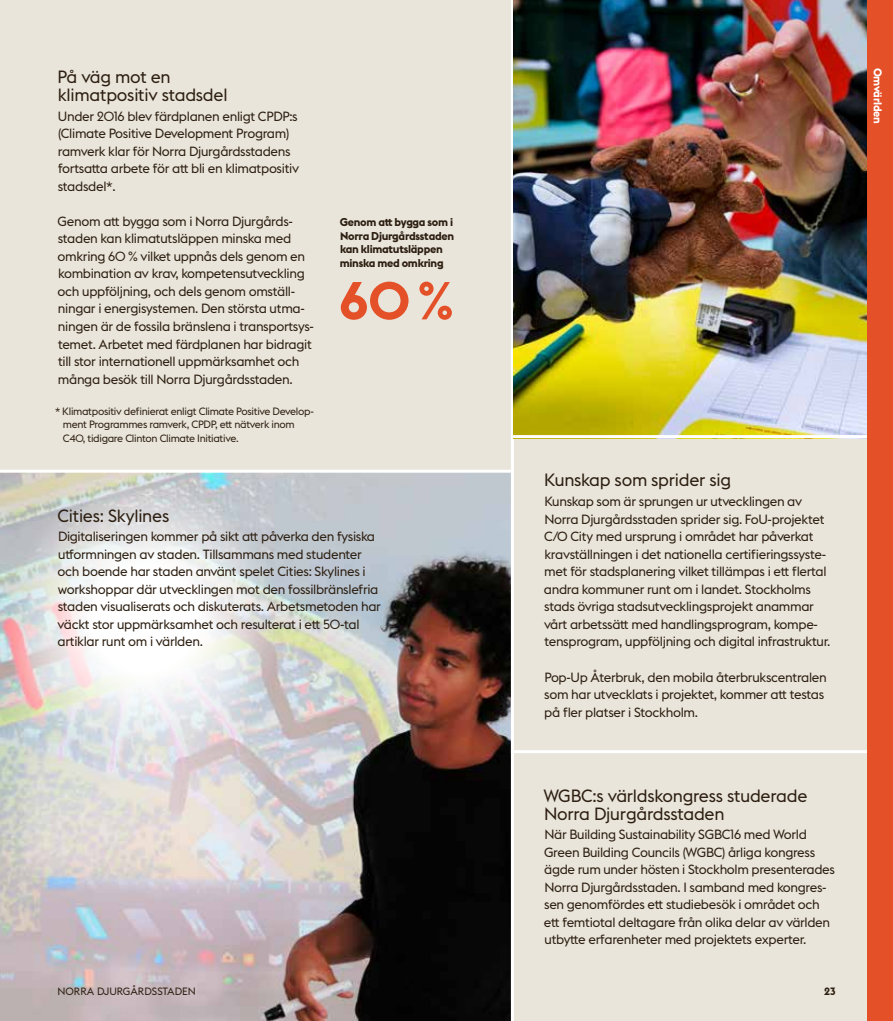
<style>
.page{position:relative;width:893px;height:1021px;background:#fff}
.page>*{position:absolute;margin:0;border:0;box-sizing:border-box;transform-origin:0 0}
.t1{font:700 52.5px "Stockholm Type";color:#e45028}
.t2{font:17.55px/17.5px "Stockholm Type";letter-spacing:-.015em;color:#2d1f11}
.t3{font:13.2px/17.5px "Stockholm Type";letter-spacing:-.025em;color:#2d1f11}
.t4{font:700 11.25px/13.5px "Stockholm Type";letter-spacing:-.025em;color:#2d1f11}
.t5{font:700 11.25px "Stockholm Type";letter-spacing:-.025em;color:#fff}
.t6{font:10.5px/13.5px "Stockholm Type";letter-spacing:-.03em;color:#2d1f11}
.t7{font:10.5px "Stockholm Type";color:#2d1f11}
.t8{font:700 10.5px "Stockholm Type";color:#2d1f11}
</style>
<div class="page">
<div style="left:0;top:0;width:893px;height:1020px;background:#e9e5da"></div>
<img style="left:0;top:472px;width:511px;height:548px">
<svg style="left:7px;top:482px;width:275px;height:275px"></svg>
<hr style="left:511px;top:0;width:3px;height:1020px;background:#fff">
<hr style="left:0;top:469px;width:511px;height:3px;background:#fff">
<hr style="left:511px;top:750px;width:382px;height:3px;background:#fff">
<img style="left:514px;top:0;width:353px;height:435px">
<hr style="left:511px;top:435px;width:382px;height:3px;background:#fff">
<div style="left:867px;top:0;width:26px;height:1020px;background:#e45028"></div>
<h2 class="t2" style="left:58px;top:67px;width:171px">På väg mot en klimatpositiv stadsdel</h2>
<p class="t3" style="left:58px;top:106px;width:243px">Under 2016 blev färdplanen enligt CPDP:s (Climate Positive Development Program) ramverk klar för Norra Djurgårdsstadens fortsatta arbete för att bli en klimatpositiv stadsdel*.</p>
<p class="t3" style="left:58px;top:212px;width:258px">Genom att bygga som i Norra Djurgårds&shy;staden kan klimatutsläppen minska med omkring 60 % vilket uppnås dels genom en kombination av krav, kompetensutveckling och uppföljning, och dels genom omställ&shy;ningar i energisystemen. Den största utma&shy;ningen är de fossila bränslena i transportsys&shy;temet. Arbetet med färdplanen har bidragit till stor internationell uppmärksamhet och många besök till Norra Djurgårdsstaden.</p>
<p class="t6" style="left:63px;top:403px;width:253px;text-indent:-8px">* Klimatpositiv definierat enligt Climate Positive Develop&shy;ment Programmes ramverk, CPDP, ett nätverk inom<br>C40, tidigare Clinton Climate Initiative.</p>
<p class="t4" style="left:340px;top:215px;width:116px">Genom att bygga som i<br>Norra Djurgårdsstaden kan klimatutsläppen minska med omkring</p>
<h1 class="t1" style="left:340px;top:263px;width:116px">60%</h1>
<h2 class="t2" style="left:57px;top:505px;width:113px">Cities: Skylines</h2>
<p class="t3" style="left:58px;top:527px;width:325px">Digitaliseringen kommer på sikt att påverka den fysiska utformningen av staden. Tillsammans med studenter och boende har staden använt spelet Cities: Skylines i workshoppar där utvecklingen mot den fossilbränslefria staden visualiserats och diskuterats. Arbetsmetoden har väckt stor uppmärksamhet och resulterat i ett 50-tal artiklar runt om i världen.</p>
<h2 class="t2" style="left:544px;top:470px;width:189px">Kunskap som sprider sig</h2>
<p class="t3" style="left:544px;top:492px;width:288px">Kunskap som är sprungen ur utvecklingen av Norra Djurgårdsstaden sprider sig. FoU-projektet C/O City med ursprung i området har påverkat kravställningen i det nationella certifieringssyste&shy;met för stadsplanering vilket tillämpas i ett flertal andra kommuner runt om i landet. Stockholms stads övriga stadsutvecklingsprojekt anammar vårt arbetssätt med handlingsprogram, kompe&shy;tensprogram, uppföljning och digital infrastruktur.</p>
<p class="t3" style="left:544px;top:667px;width:284px">Pop-Up Återbruk, den mobila återbrukscentralen som har utvecklats i projektet, kommer att testas på fler platser i Stockholm.</p>
<h2 class="t2" style="left:543px;top:786px;width:266px">WGBC:s världskongress studerade<br>Norra Djurgårdsstaden</h2>
<p class="t3" style="left:544px;top:825px;width:293px">När Building Sustainability SGBC16 med World Green Building Councils (WGBC) årliga kongress ägde rum under hösten i Stockholm presenterades Norra Djurgårdsstaden. I samband med kongres&shy;sen genomfördes ett studiebesök i området och ett femtiotal deltagare från olika delar av världen utbytte erfarenheter med projektets experter.</p>
<p class="t7" style="left:57px;top:984px;width:140px">NORRA DJURGÅRDSSTADEN</p>
<p class="t8" style="left:824px;top:984px;width:13px">23</p>
<p class="t5" style="left:886px;top:68px;width:58px;rotate:90deg">Omvärlden</p>
</div>
